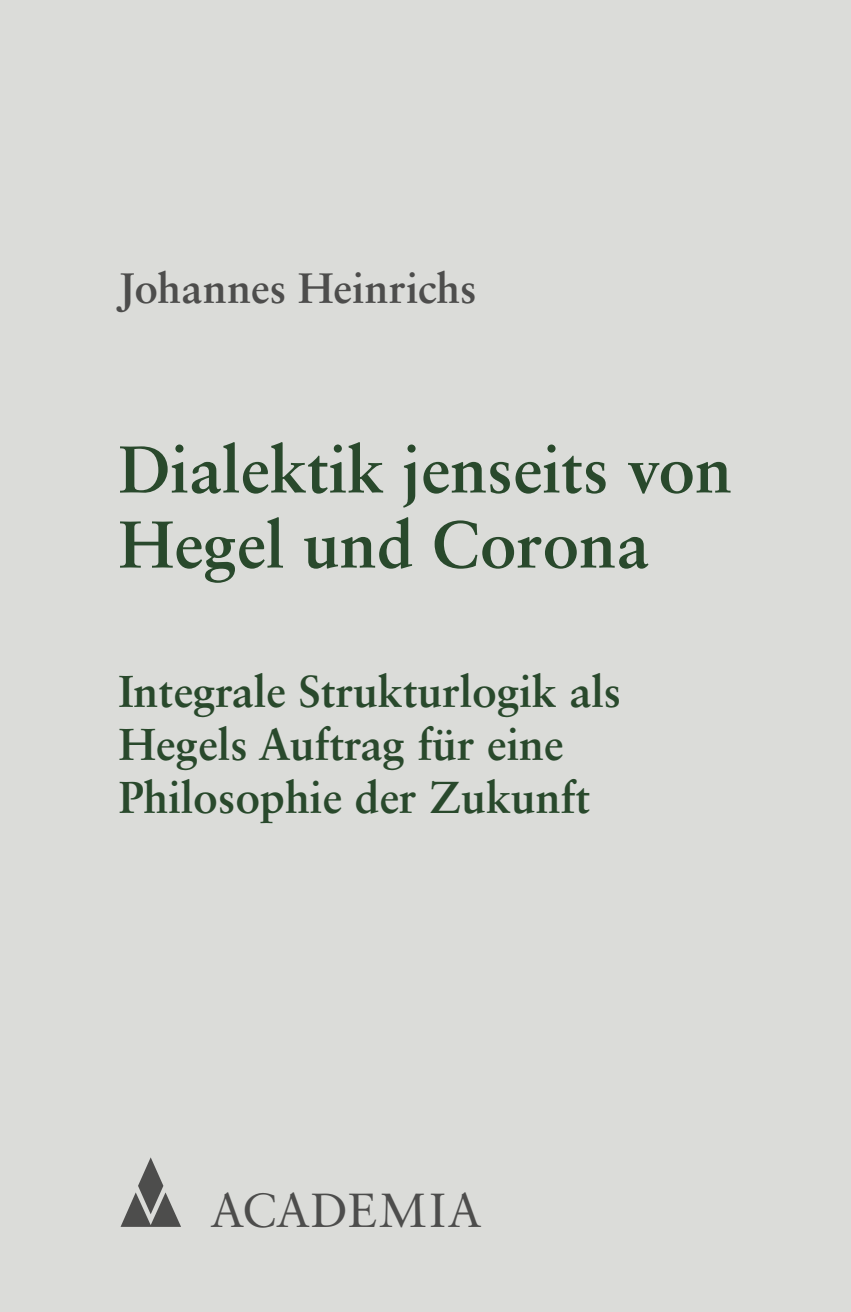
<style>
.page{position:relative;width:851px;height:1312px;background:#fff}
.page>*{position:absolute;margin:0;border:0;box-sizing:border-box;transform-origin:0 0}
.t1{font:700 66.25px/75px "Sabon LT Std";color:#29492c}
.t2{font:47.75px "Sabon LT Std";letter-spacing:.01em;color:#4d4d4c}
.t3{font:700 44.75px/53px "Sabon LT Std";color:#29492c}
.t4{font:700 42.5px "Sabon LT Std";color:#4d4d4c}
</style>
<div class="page">
<div style="left:0;top:0;width:850px;height:1311px;background:#dbdcd9"></div>
<svg style="left:121px;top:1157px;width:60px;height:69px"></svg>
<p class="t4" style="left:119px;top:262px;width:359px">Johannes Heinrichs</p>
<h1 class="t1" style="left:119px;top:430px;width:614px">Dialektik jenseits von<br>Hegel und Corona</h1>
<p class="t3" style="left:119px;top:663px;width:504px">Integrale Strukturlogik als<br>Hegels Auftrag für eine<br>Philosophie der Zukunft</p>
<p class="t2" style="left:210px;top:1181px;width:273px">ACADEMIA</p>
</div>
